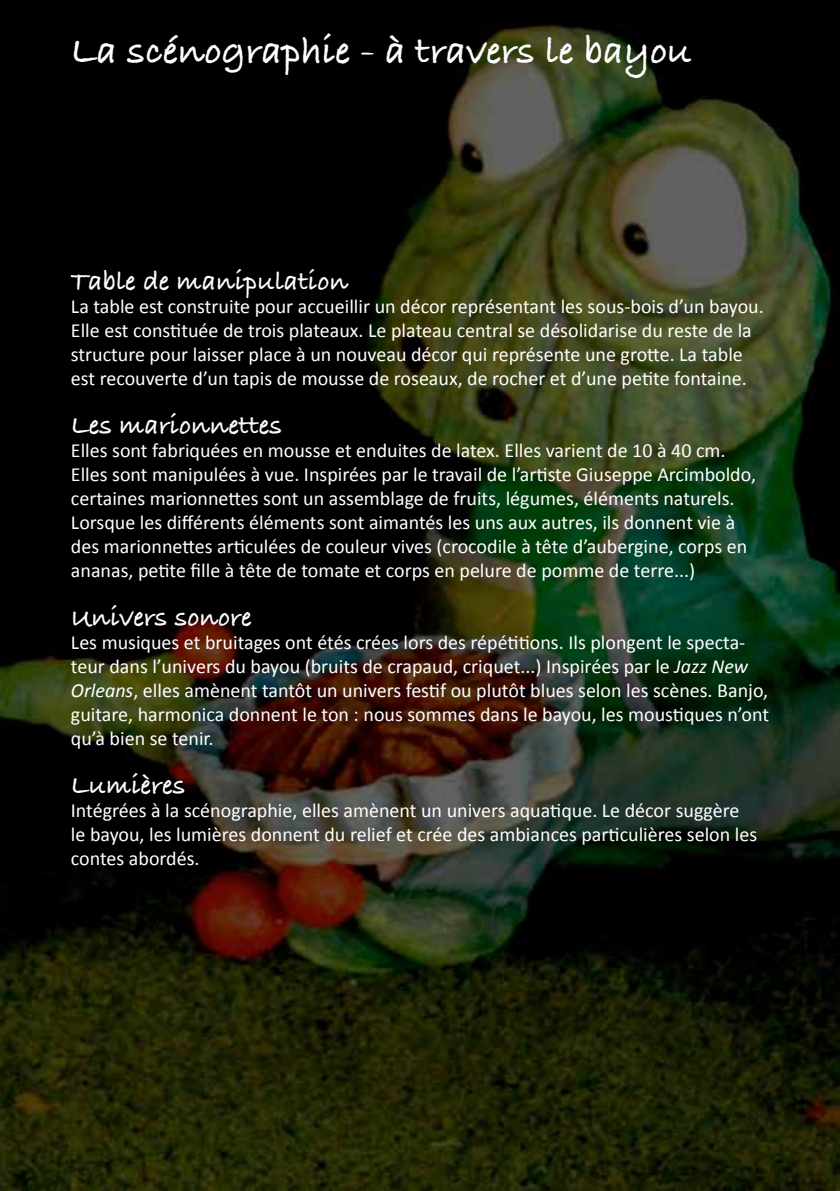
<style>
.page{position:relative;width:840px;height:1191px;background:#fff}
.page>*{position:absolute;margin:0;border:0;box-sizing:border-box;transform-origin:0 0}
.t1{font:40px "Bradley Hand ITCTT Bold";color:#fff}
.t2{font:28px "Bradley Hand ITCTT Bold";color:#fff}
.t3{font:20px/24px "Calibri";color:#fff}
.s1{font-style:italic}
</style>
<div class="page">
<img style="left:0;top:0;width:839px;height:1191px">
<h1 class="t1" style="left:71px;top:21px;width:622px">La scénographie - à travers le bayou</h1>
<h2 class="t2" style="left:71px;top:260px;width:278px">Table de manipulation</h2>
<p class="t3" style="left:71px;top:294px;width:694px">La table est construite pour accueillir un décor représentant les sous-bois d’un bayou.<br>Elle est constituée de trois plateaux. Le plateau central se désolidarise du reste de la structure pour laisser place à un nouveau décor qui représente une grotte. La table est recouverte d’un tapis de mousse de roseaux, de rocher et d’une petite fontaine.</p>
<h2 class="t2" style="left:71px;top:404px;width:213px">Les marionnettes</h2>
<p class="t3" style="left:71px;top:438px;width:686px">Elles sont fabriquées en mousse et enduites de latex. Elles varient de 10 à 40 cm.<br>Elles sont manipulées à vue. Inspirées par le travail de l’artiste Giuseppe Arcimboldo, certaines marionnettes sont un assemblage de fruits, légumes, éléments naturels.<br>Lorsque les différents éléments sont aimantés les uns aux autres, ils donnent vie à des marionnettes articulées de couleur vives (crocodile à tête d’aubergine, corps en ananas, petite fille à tête de tomate et corps en pelure de pomme de terre...)</p>
<h2 class="t2" style="left:71px;top:596px;width:182px">Univers sonore</h2>
<p class="t3" style="left:71px;top:630px;width:699px">Les musiques et bruitages ont étés crées lors des répétitions. Ils plongent le specta&shy;teur dans l’univers du bayou (bruits de crapaud, criquet...) Inspirées par le <span class="s1">Jazz New Orleans</span>, elles amènent tantôt un univers festif ou plutôt blues selon les scènes. Banjo, guitare, harmonica donnent le ton : nous sommes dans le bayou, les moustiques n’ont qu’à bien se tenir.</p>
<h2 class="t2" style="left:71px;top:764px;width:116px">Lumières</h2>
<p class="t3" style="left:71px;top:798px;width:687px">Intégrées à la scénographie, elles amènent un univers aquatique. Le décor suggère le bayou, les lumières donnent du relief et crée des ambiances particulières selon les contes abordés.</p>
</div>
